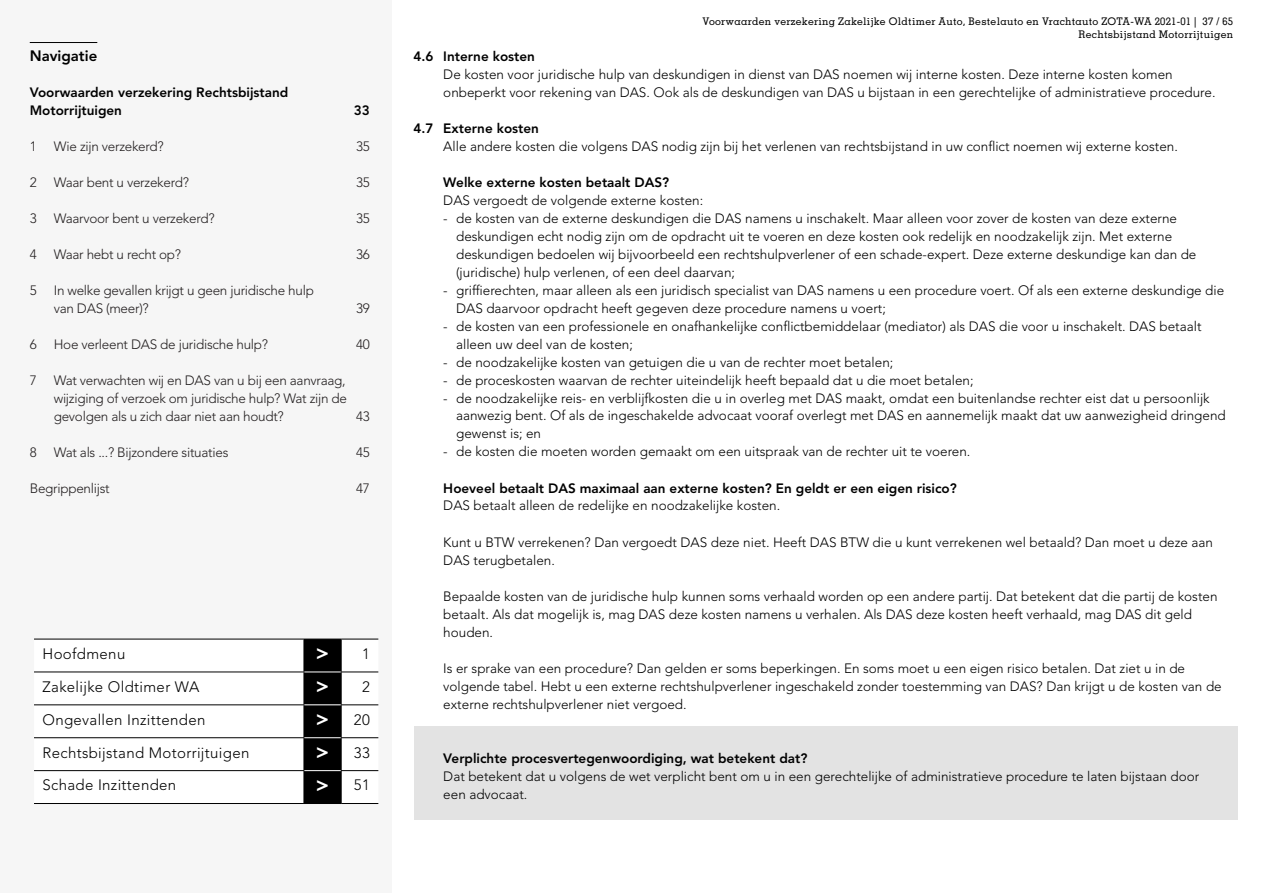
<style>
.page{position:relative;width:1263px;height:893px;background:#fff}
.page>*{position:absolute;margin:0;border:0;box-sizing:border-box;transform-origin:0 0}
.t1{font:800 21px "Avenir LT Std";color:#fff}
.t2{font:300 15px "Avenir LT Std";letter-spacing:.025em;color:#000}
.t3{font:800 15px "Avenir LT Std";color:#000}
.t4{font:300 13.5px/18px "Avenir LT Std";color:#000}
.t5{font:300 13.5px/18px "Avenir LT Std";letter-spacing:-.02em;color:#231f20}
.t6{font:800 13.5px/18px "Avenir LT Std";color:#000}
.t7{font:500 10.5px/13.5px "Memphis LT Std";letter-spacing:.025em;color:#000;text-align:right}
.s1{font-weight:300;font-size:15px;color:#000}
.s2{font-weight:800;font-size:21px;color:#fff}
</style>
<div class="page">
<div style="left:0;top:0;width:391px;height:893px;background:#f6f6f6"></div>
<hr style="left:30px;top:42px;width:67px;height:1px;background:#000">
<div style="left:34px;top:640px;width:344px;height:163px;background:#fff"></div>
<div style="left:305px;top:640px;width:36px;height:163px;background:#000"></div>
<hr style="left:34px;top:639px;width:270px;height:1px;background:#000">
<hr style="left:304px;top:639px;width:37px;height:1px;background:#000">
<hr style="left:304px;top:639px;width:1px;height:33px;background:#000">
<hr style="left:341px;top:639px;width:37px;height:1px;background:#000">
<hr style="left:341px;top:639px;width:1px;height:33px;background:#000">
<hr style="left:34px;top:672px;width:270px;height:1px;background:#000">
<hr style="left:304px;top:672px;width:1px;height:32px;background:#000">
<hr style="left:341px;top:672px;width:37px;height:1px;background:#000">
<hr style="left:341px;top:672px;width:1px;height:32px;background:#000">
<hr style="left:34px;top:704px;width:270px;height:1px;background:#000">
<hr style="left:304px;top:705px;width:1px;height:32px;background:#000">
<hr style="left:341px;top:704px;width:37px;height:1px;background:#000">
<hr style="left:341px;top:705px;width:1px;height:32px;background:#000">
<hr style="left:34px;top:737px;width:270px;height:1px;background:#000">
<hr style="left:304px;top:738px;width:1px;height:32px;background:#000">
<hr style="left:341px;top:737px;width:37px;height:1px;background:#000">
<hr style="left:341px;top:738px;width:1px;height:32px;background:#000">
<hr style="left:34px;top:770px;width:270px;height:1px;background:#000">
<hr style="left:304px;top:771px;width:1px;height:32px;background:#000">
<hr style="left:341px;top:770px;width:37px;height:1px;background:#000">
<hr style="left:341px;top:771px;width:1px;height:32px;background:#000">
<hr style="left:34px;top:803px;width:270px;height:1px;background:#000">
<hr style="left:304px;top:803px;width:37px;height:1px;background:#000">
<hr style="left:341px;top:803px;width:37px;height:1px;background:#000">
<hr style="left:304px;top:704px;width:37px;height:1px;background:#fff">
<hr style="left:304px;top:737px;width:37px;height:1px;background:#fff">
<hr style="left:304px;top:770px;width:37px;height:1px;background:#fff">
<hr style="left:304px;top:672px;width:37px;height:1px;background:#fff">
<div style="left:414px;top:727px;width:823px;height:21px;background:#e3e3e3"></div>
<div style="left:414px;top:745px;width:823px;height:21px;background:#e3e3e3"></div>
<div style="left:414px;top:763px;width:823px;height:39px;background:#e3e3e3"></div>
<div style="left:414px;top:799px;width:823px;height:21px;background:#e3e3e3"></div>
<p class="t3" style="left:30px;top:46px;width:69px">Navigatie</p>
<p class="t6" style="left:30px;top:83px;width:260px">Voorwaarden verzekering Rechtsbijstand<br>Motorrijtuigen</p>
<p class="t6" style="left:354px;top:101px;width:17px">33</p>
<p class="t5" style="left:30px;top:137px;width:9px">1</p>
<p class="t5" style="left:54px;top:137px;width:111px">Wie zijn verzekerd?</p>
<p class="t5" style="left:356px;top:137px;width:15px">35</p>
<p class="t5" style="left:30px;top:173px;width:9px">2</p>
<p class="t5" style="left:54px;top:173px;width:137px">Waar bent u verzekerd?</p>
<p class="t5" style="left:356px;top:173px;width:15px">35</p>
<p class="t5" style="left:30px;top:209px;width:9px">3</p>
<p class="t5" style="left:54px;top:209px;width:162px">Waarvoor bent u verzekerd?</p>
<p class="t5" style="left:356px;top:209px;width:15px">35</p>
<p class="t5" style="left:30px;top:245px;width:9px">4</p>
<p class="t5" style="left:54px;top:245px;width:129px">Waar hebt u recht op?</p>
<p class="t5" style="left:356px;top:245px;width:15px">36</p>
<p class="t5" style="left:30px;top:281px;width:9px">5</p>
<p class="t5" style="left:54px;top:281px;width:262px">In welke gevallen krijgt u geen juridische hulp van DAS (meer)?</p>
<p class="t5" style="left:356px;top:299px;width:15px">39</p>
<p class="t5" style="left:30px;top:335px;width:9px">6</p>
<p class="t5" style="left:54px;top:335px;width:216px">Hoe verleent DAS de juridische hulp?</p>
<p class="t5" style="left:356px;top:335px;width:15px">40</p>
<p class="t5" style="left:30px;top:371px;width:9px">7</p>
<p class="t5" style="left:54px;top:371px;width:295px;text-align:justify">Wat verwachten wij en DAS van u bij een aanvraag, wijziging of verzoek om juridische hulp? Wat zijn de gevolgen als u zich daar niet aan houdt?</p>
<p class="t5" style="left:356px;top:407px;width:15px">43</p>
<p class="t5" style="left:30px;top:443px;width:9px">8</p>
<p class="t5" style="left:54px;top:443px;width:176px">Wat als ...? Bijzondere situaties</p>
<p class="t5" style="left:356px;top:443px;width:15px">45</p>
<p class="t5" style="left:30px;top:479px;width:81px">Begrippenlijst</p>
<p class="t5" style="left:356px;top:479px;width:15px">47</p>
<p class="t2" style="left:43px;top:645px;width:84px">Hoofdmenu</p>
<h1 class="t1" style="left:316px;top:641px;width:56px">&gt; <span class="s1">1</span></h1>
<p class="t2" style="left:43px;top:678px;width:158px">Zakelijke Oldtimer WA</p>
<h1 class="t1" style="left:316px;top:674px;width:56px">&gt; <span class="s1">2</span></h1>
<p class="t2" style="left:43px;top:711px;width:164px">Ongevallen Inzittenden</p>
<p class="t2" style="left:316px;top:711px;width:56px"><span class="s2">&gt;</span> 20</p>
<p class="t2" style="left:43px;top:744px;width:208px">Rechtsbijstand Motorrijtuigen</p>
<p class="t2" style="left:316px;top:744px;width:56px"><span class="s2">&gt;</span> 33</p>
<p class="t2" style="left:43px;top:776px;width:135px">Schade Inzittenden</p>
<p class="t2" style="left:316px;top:776px;width:56px"><span class="s2">&gt;</span> 51</p>
<p class="t7" style="left:703px;top:14px;width:532px">Voorwaarden verzekering Zakelijke Oldtimer Auto, Bestelauto en Vrachtauto ZOTA-WA 2021-01 | 37 / 65<br>Rechtsbijstand Motorrijtuigen</p>
<p class="t6" style="left:414px;top:47px;width:123px">4.6 Interne kosten</p>
<p class="t4" style="left:443px;top:65px;width:774px">De kosten voor juridische hulp van deskundigen in dienst van DAS noemen wij interne kosten. Deze interne kosten komen onbeperkt voor rekening van DAS. Ook als de deskundigen van DAS u bijstaan in een gerechtelijke of administratieve procedure.</p>
<p class="t6" style="left:414px;top:119px;width:127px">4.7 Externe kosten</p>
<p class="t4" style="left:443px;top:137px;width:736px">Alle andere kosten die volgens DAS nodig zijn bij het verlenen van rechtsbijstand in uw conflict noemen wij externe kosten.</p>
<p class="t6" style="left:443px;top:173px;width:227px">Welke externe kosten betaalt DAS?</p>
<p class="t4" style="left:443px;top:191px;width:261px">DAS vergoedt de volgende externe kosten:</p>
<p class="t4" style="left:456px;top:209px;width:742px;text-indent:-13px">- de kosten van de externe deskundigen die DAS namens u inschakelt. Maar alleen voor zover de kosten van deze externe deskundigen echt nodig zijn om de opdracht uit te voeren en deze kosten ook redelijk en noodzakelijk zijn. Met externe deskundigen bedoelen wij bijvoorbeeld een rechtshulpverlener of een schade-expert. Deze externe deskundige kan dan de (juridische) hulp verlenen, of een deel daarvan;</p>
<p class="t4" style="left:456px;top:281px;width:770px;text-indent:-13px">- griffierechten, maar alleen als een juridisch specialist van DAS namens u een procedure voert. Of als een externe deskundige die<br>DAS daarvoor opdracht heeft gegeven deze procedure namens u voert;</p>
<p class="t4" style="left:456px;top:317px;width:747px;text-indent:-13px">- de kosten van een professionele en onafhankelijke conflictbemiddelaar (mediator) als DAS die voor u inschakelt. DAS betaalt alleen uw deel van de kosten;</p>
<p class="t4" style="left:443px;top:353px;width:451px">- de noodzakelijke kosten van getuigen die u van de rechter moet betalen;</p>
<p class="t4" style="left:443px;top:371px;width:532px">- de proceskosten waarvan de rechter uiteindelijk heeft bepaald dat u die moet betalen;</p>
<p class="t4" style="left:456px;top:389px;width:771px;text-indent:-13px">- de noodzakelijke reis- en verblijfkosten die u in overleg met DAS maakt, omdat een buitenlandse rechter eist dat u persoonlijk aanwezig bent. Of als de ingeschakelde advocaat vooraf overlegt met DAS en aannemelijk maakt dat uw aanwezigheid dringend gewenst is; en</p>
<p class="t4" style="left:443px;top:443px;width:529px">- de kosten die moeten worden gemaakt om een uitspraak van de rechter uit te voeren.</p>
<p class="t6" style="left:443px;top:479px;width:515px">Hoeveel betaalt DAS maximaal aan externe kosten? En geldt er een eigen risico?</p>
<p class="t4" style="left:443px;top:497px;width:338px">DAS betaalt alleen de redelijke en noodzakelijke kosten.</p>
<p class="t4" style="left:443px;top:533px;width:771px">Kunt u BTW verrekenen? Dan vergoedt DAS deze niet. Heeft DAS BTW die u kunt verrekenen wel betaald? Dan moet u deze aan<br>DAS terugbetalen.</p>
<p class="t4" style="left:443px;top:587px;width:776px">Bepaalde kosten van de juridische hulp kunnen soms verhaald worden op een andere partij. Dat betekent dat die partij de kosten betaalt. Als dat mogelijk is, mag DAS deze kosten namens u verhalen. Als DAS deze kosten heeft verhaald, mag DAS dit geld houden.</p>
<p class="t4" style="left:443px;top:659px;width:780px">Is er sprake van een procedure? Dan gelden er soms beperkingen. En soms moet u een eigen risico betalen. Dat ziet u in de volgende tabel. Hebt u een externe rechtshulpverlener ingeschakeld zonder toestemming van DAS? Dan krijgt u de kosten van de externe rechtshulpverlener niet vergoed.</p>
<p class="t6" style="left:443px;top:749px;width:366px">Verplichte procesvertegenwoordiging, wat betekent dat?</p>
<p class="t4" style="left:443px;top:767px;width:757px">Dat betekent dat u volgens de wet verplicht bent om u in een gerechtelijke of administratieve procedure te laten bijstaan door een advocaat.</p>
</div>
